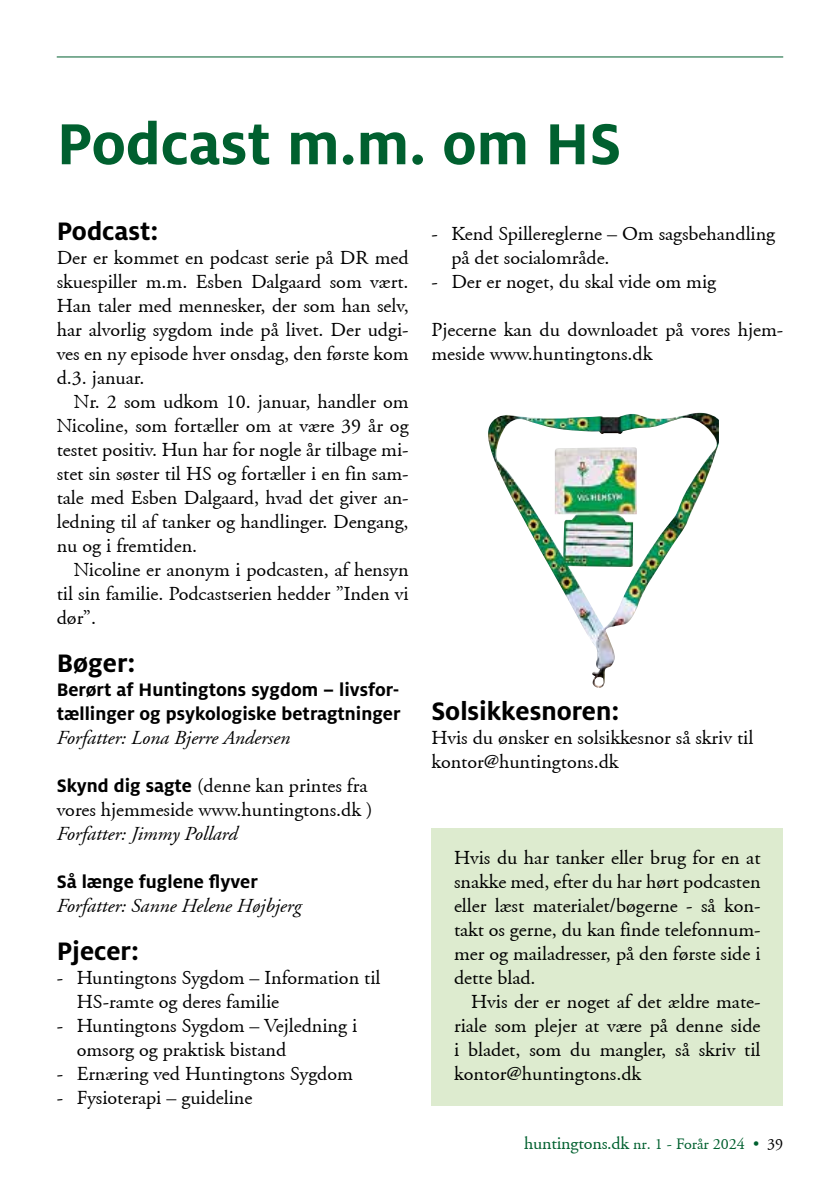
<style>
.page{position:relative;width:840px;height:1191px;background:#fff}
.page>*{position:absolute;margin:0;border:0;box-sizing:border-box;transform-origin:0 0}
.t1{font:700 64px "Milo OT";color:#00602f}
.t2{font:700 28px "Milo OT";color:#000}
.t3{font:20px/24px "Adobe Garamond";color:#000}
.t4{font:700 20px/24px "Milo OT";color:#000}
.t5{font:italic 20px "Adobe Garamond";color:#000}
.t6{font:16px "Adobe Garamond";color:#00602f}
.s1{font-family:"Milo OT";font-weight:700}
.s2{font-size:18px}
.s3{color:#000}
</style>
<div class="page">
<hr style="left:57px;top:57px;width:725px;height:1px;background:#00602f">
<div style="left:431px;top:828px;width:351px;height:278px;background:#ddebcf"></div>
<img style="left:488px;top:412px;width:230px;height:275px">
<h1 class="t1" style="left:57px;top:108px;width:565px">Podcast m.m. om HS</h1>
<h2 class="t2" style="left:57px;top:215px;width:103px">Podcast:</h2>
<p class="t3" style="left:57px;top:246px;width:353px;text-align:justify">Der er kommet en podcast serie på DR med skuespiller m.m. Esben Dalgaard som vært.<br>Han taler med mennesker, der som han selv, har alvorlig sygdom inde på livet. Der udgi&shy;ves en ny episode hver onsdag, den første kom d.3. januar.</p>
<p class="t3" style="left:57px;top:390px;width:353px;text-align:justify;text-indent:17px">Nr. 2 som udkom 10. januar, handler om Nicoline, som fortæller om at være 39 år og testet positiv. Hun har for nogle år tilbage mi&shy;stet sin søster til HS og fortæller i en fin sam&shy;tale med Esben Dalgaard, hvad det giver an&shy;ledning til af tanker og handlinger. Dengang, nu og i fremtiden.</p>
<p class="t3" style="left:57px;top:558px;width:353px;text-align:justify;text-indent:17px">Nicoline er anonym i podcasten, af hensyn til sin familie. Podcastserien hedder ”Inden vi dør”.</p>
<h2 class="t2" style="left:57px;top:647px;width:80px">Bøger:</h2>
<p class="t4" style="left:57px;top:678px;width:345px">Berørt af Huntingtons sygdom – livsfor&shy;tællinger og psykologiske betragtninger</p>
<p class="t5" style="left:57px;top:727px;width:235px">Forfatter: Lona Bjerre Andersen</p>
<p class="t3" style="left:57px;top:774px;width:317px"><span class="s1">Skynd dig sagte</span> (denne kan printes fra vores hjemmeside www.huntingtons.dk )</p>
<p class="t5" style="left:57px;top:823px;width:182px">Forfatter: Jimmy Pollard</p>
<p class="t4" style="left:57px;top:870px;width:202px">Så længe fuglene flyver</p>
<p class="t5" style="left:57px;top:895px;width:246px">Forfatter: Sanne Helene Højbjerg</p>
<h2 class="t2" style="left:57px;top:935px;width:84px">Pjecer:</h2>
<p class="t3" style="left:77px;top:966px;width:305px;text-indent:-20px">- Huntingtons Sygdom – Information til<br>HS-ramte og deres familie</p>
<p class="t3" style="left:77px;top:1014px;width:282px;text-indent:-20px">- Huntingtons Sygdom – Vejledning i omsorg og praktisk bistand</p>
<p class="t3" style="left:57px;top:1062px;width:297px">- Ernæring ved Huntingtons Sygdom</p>
<p class="t3" style="left:57px;top:1086px;width:197px">- Fysioterapi – guideline</p>
<p class="t3" style="left:451px;top:222px;width:325px;text-indent:-20px">- Kend Spillereglerne – Om sagsbehandling på det socialområde.</p>
<p class="t3" style="left:431px;top:270px;width:286px">- Der er noget, du skal vide om mig</p>
<p class="t3" style="left:431px;top:318px;width:353px">Pjecerne kan du downloadet på vores hjem&shy;meside www.huntingtons.dk</p>
<h2 class="t2" style="left:431px;top:695px;width:189px">Solsikkesnoren:</h2>
<p class="t3" style="left:431px;top:726px;width:323px">Hvis du ønsker en solsikkesnor så skriv til kontor@huntingtons.dk</p>
<p class="t3" style="left:454px;top:846px;width:308px;text-align:justify">Hvis du har tanker eller brug for en at snakke med, efter du har hørt podcasten eller læst materialet/bøgerne - så kon&shy;takt os gerne, du kan finde telefonnum&shy;mer og mailadresser, på den første side i dette blad.</p>
<p class="t3" style="left:454px;top:990px;width:308px;text-align:justify;text-indent:17px">Hvis der er noget af det ældre mate&shy;riale som plejer at være på denne side i bladet, som du mangler, så skriv til kontor@huntingtons.dk</p>
<p class="t6" style="left:524px;top:1135px;width:260px"><span class="s2">huntingtons.dk</span> nr. 1 - Forår 2024 • <span class="s3">39</span></p>
</div>
